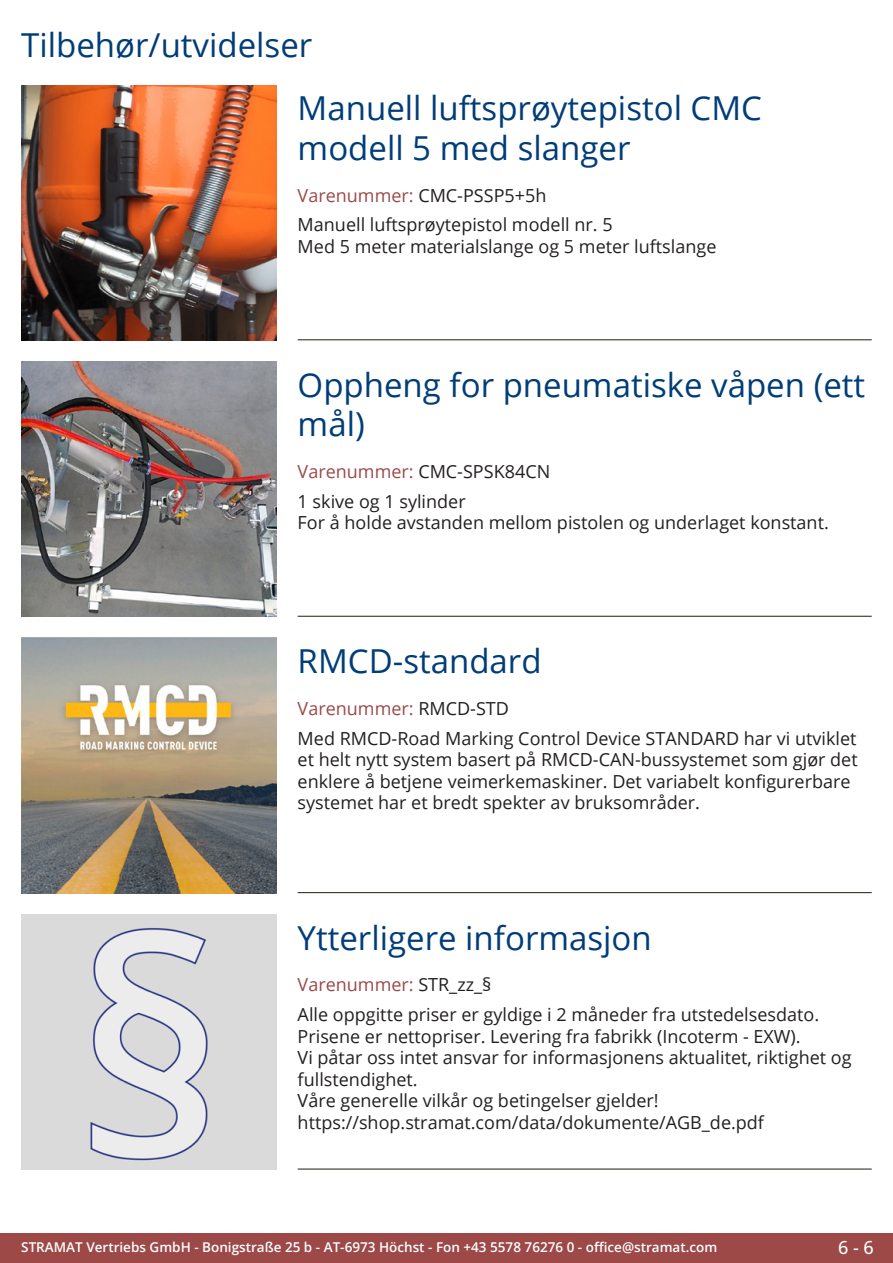
<style>
.page{position:relative;width:893px;height:1263px;background:#fff}
.page>*{position:absolute;margin:0;border:0;box-sizing:border-box;transform-origin:0 0}
.Produkttitel{font:33px/39.6px "Open Sans";color:#003d78}
.RastTitel{font:33px "Open Sans";color:#003d78}
.Beschreibung_Text{font:18px/21.6px "Open Sans";color:#231f20}
.TechDaten_Überschrif{font:18px "Open Sans";color:#231f20}
.TechDaten_Überschrif-2{font:18px "Open Sans";color:#9c4948}
.t1{font:500 18px "Open Sans";color:#fff}
.t2{font:600 13.5px "Open Sans";color:#fff}
.s1{color:#9c4948}
.s2{color:#231f20}
</style>
<div class="page">
<div style="left:0;top:1233px;width:893px;height:30px;background:#9c4948"></div>
<hr style="left:298px;top:340px;width:574px;height:1px;background:#201d08">
<hr style="left:298px;top:616px;width:574px;height:1px;background:#201d08">
<hr style="left:298px;top:892px;width:574px;height:1px;background:#201d08">
<hr style="left:298px;top:1169px;width:574px;height:1px;background:#201d08">
<img style="left:21px;top:85px;width:255px;height:255px">
<img style="left:21px;top:361px;width:255px;height:256px">
<img style="left:21px;top:638px;width:255px;height:255px">
<img style="left:21px;top:914px;width:255px;height:255px">
<p class="RastTitel" style="left:21px;top:22px;width:293px">Tilbehør/utvidelser</p>
<p class="Produkttitel" style="left:298px;top:88px;width:466px">Manuell luftsprøytepistol CMC modell 5 med slanger</p>
<p class="TechDaten_Überschrif" style="left:298px;top:183px;width:250px"><span class="s1">Varenummer:</span> CMC-PSSP5+5h</p>
<p class="Beschreibung_Text" style="left:298px;top:214px;width:420px">Manuell luftsprøytepistol modell nr. 5<br>Med 5 meter materialslange og 5 meter luftslange</p>
<p class="Produkttitel" style="left:298px;top:364px;width:569px">Oppheng for pneumatiske våpen (ett mål)</p>
<p class="TechDaten_Überschrif" style="left:298px;top:459px;width:254px"><span class="s1">Varenummer:</span> CMC-SPSK84CN</p>
<p class="Beschreibung_Text" style="left:298px;top:490px;width:533px">1 skive og 1 sylinder<br>For å holde avstanden mellom pistolen og underlaget konstant.</p>
<p class="Produkttitel" style="left:298px;top:640px;width:245px">RMCD-standard</p>
<p class="TechDaten_Überschrif-2" style="left:298px;top:696px;width:213px">Varenummer: <span class="s2">RMCD-STD</span></p>
<p class="Beschreibung_Text" style="left:298px;top:727px;width:562px">Med RMCD-Road Marking Control Device STANDARD har vi utviklet et helt nytt system basert på RMCD-CAN-bussystemet som gjør det enklere å betjene veimerkemaskiner. Det variabelt konfigurerbare systemet har et bredt spekter av bruksområder.</p>
<p class="Produkttitel" style="left:298px;top:917px;width:356px">Ytterligere informasjon</p>
<p class="TechDaten_Überschrif-2" style="left:298px;top:972px;width:195px">Varenummer: <span class="s2">STR_zz_§</span></p>
<p class="Beschreibung_Text" style="left:298px;top:1003px;width:555px">Alle oppgitte priser er gyldige i 2 måneder fra utstedelsesdato.<br>Prisene er nettopriser. Levering fra fabrikk (Incoterm - EXW).<br>Vi påtar oss intet ansvar for informasjonens aktualitet, riktighet og fullstendighet.<br>Våre generelle vilkår og betingelser gjelder! https://shop.stramat.com/data/dokumente/AGB_de.pdf</p>
<p class="t2" style="left:21px;top:1238px;width:698px">STRAMAT Vertriebs GmbH - Bonigstraße 25 b - AT-6973 Höchst - Fon +43 5578 76276 0 - office@stramat.com</p>
<p class="t1" style="left:838px;top:1234px;width:37px">6 - 6</p>
</div>
